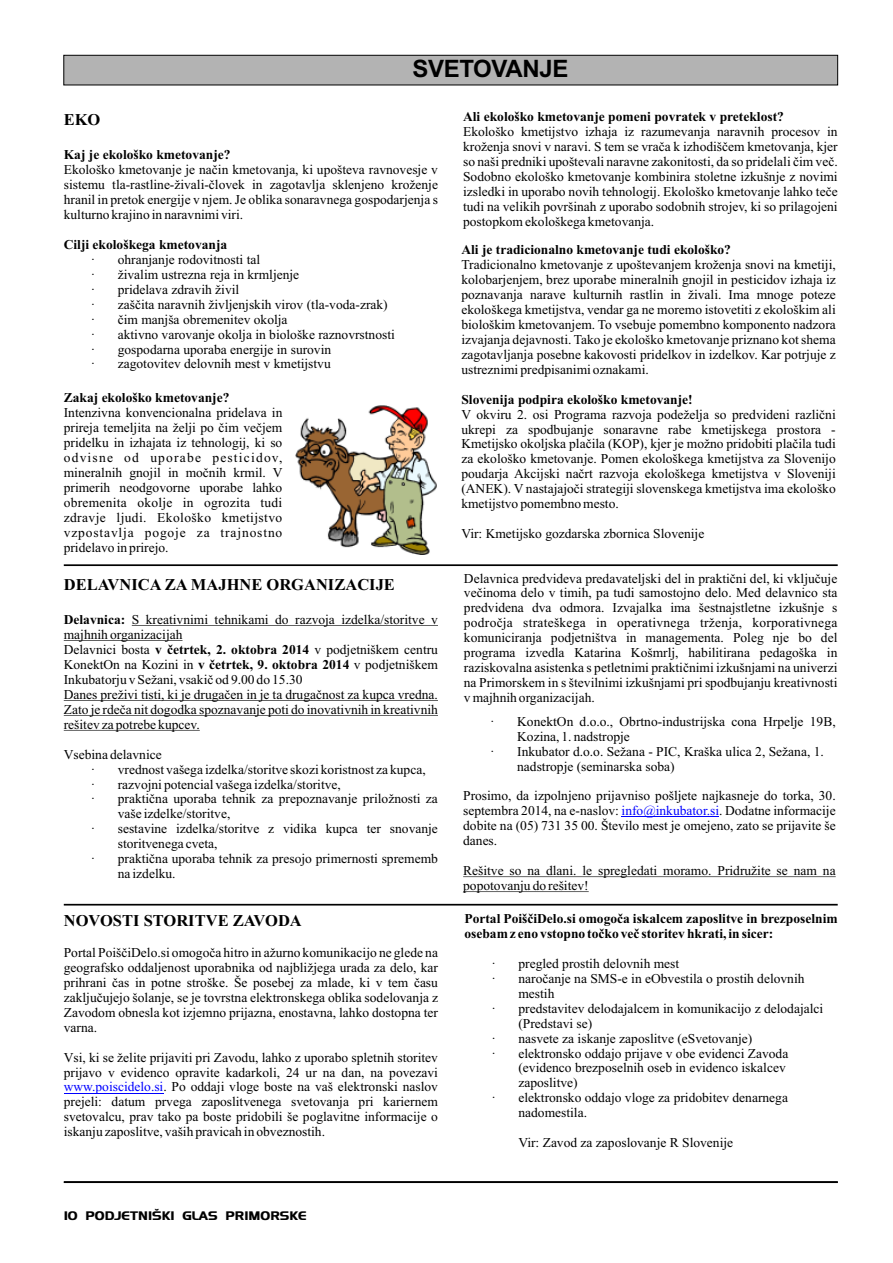
<style>
.page{position:relative;width:893px;height:1263px;background:#fff}
.page>*{position:absolute;margin:0;border:0;box-sizing:border-box;transform-origin:0 0}
.t1{font:700 24px "Arial";letter-spacing:-.015em;color:#000}
.t2{font:700 16.5px "Times New Roman";color:#000}
.t3{font:13.5px/15px "Times New Roman";color:#000;text-align:justify}
.t4{font:700 13.5px/15px "Times New Roman";color:#000}
.t5{font:700 12px "SLO Handel Gothic";color:#000}
.s1{font-weight:700}
.s2{color:#00f}
</style>
<div class="page">
<svg style="left:63px;top:54px;width:775px;height:32px;background:#aaa"></svg>
<hr style="left:64px;top:1181px;width:774px;height:2px;background:#000">
<hr style="left:64px;top:564px;width:774px;height:2px;background:#000">
<hr style="left:64px;top:904px;width:774px;height:1px;background:#000">
<img style="left:295px;top:405px;width:142px;height:149px">
<hr style="left:132px;top:625px;width:306px;height:1px;background:#000">
<hr style="left:64px;top:640px;width:119px;height:1px;background:#000">
<hr style="left:64px;top:700px;width:374px;height:1px;background:#000">
<hr style="left:64px;top:715px;width:374px;height:1px;background:#000">
<hr style="left:64px;top:730px;width:136px;height:1px;background:#000">
<hr style="left:463px;top:876px;width:373px;height:1px;background:#000">
<hr style="left:463px;top:891px;width:126px;height:1px;background:#000">
<hr style="left:622px;top:817px;width:97px;height:1px;background:#00f">
<hr style="left:64px;top:1093px;width:99px;height:1px;background:#00f">
<h1 class="t1" style="left:412px;top:59px;width:158px">SVETOVANJE</h1>
<p class="t2" style="left:64px;top:114px;width:38px">EKO</p>
<p class="t4" style="left:64px;top:149px;width:168px">Kaj je ekološko kmetovanje?</p>
<p class="t3" style="left:64px;top:163px;width:376px">Ekološko kmetovanje je naèin kmetovanja, ki upošteva ravnovesje v sistemu tla-rastline-živali-èlovek in zagotavlja sklenjeno kroženje hranil in pretok energije v njem. Je oblika sonaravnega gospodarjenja s kulturno krajino in naravnimi viri.</p>
<p class="t4" style="left:64px;top:238px;width:165px">Cilji ekološkega kmetovanja</p>
<p class="t3" style="left:91px;top:253px;width:306px;text-align:left">· ohranjanje rodovitnosti tal<br>· živalim ustrezna reja in krmljenje<br>· pridelava zdravih živil<br>· zašèita naravnih življenjskih virov (tla-voda-zrak) · èim manjša obremenitev okolja<br>· aktivno varovanje okolja in biološke raznovrstnosti · gospodarna uporaba energije in surovin<br>· zagotovitev delovnih mest v kmetijstvu</p>
<p class="t4" style="left:64px;top:391px;width:167px">Zakaj ekološko kmetovanje?</p>
<p class="t3" style="left:64px;top:406px;width:220px">Intenzivna konvencionalna pridelava in prireja temeljita na želji po èim veèjem pridelku in izhajata iz tehnologij, ki so odvisne od uporabe pesticidov, mineralnih gnojil in moènih krmil. V primerih neodgovorne uporabe lahko obremenita okolje in ogrozita tudi zdravje ljudi. Ekološko kmetijstvo vzpostavlja pogoje za trajnostno pridelavo in prirejo.</p>
<p class="t2" style="left:64px;top:579px;width:333px">DELAVNICA ZA MAJHNE ORGANIZACIJE</p>
<p class="t3" style="left:64px;top:613px;width:376px;text-align:left"><span class="s1">Delavnica:</span> S kreativnimi tehnikami do razvoja izdelka/storitve v majhnih organizacijah<br>Delavnici bosta <span class="s1">v èetrtek, 2. oktobra 2014</span> v podjetniškem centru KonektOn na Kozini in <span class="s1">v èetrtek, 9. oktobra 2014</span> v podjetniškem Inkubatorju v Sežani, vsakiè od 9.00 do 15.30<br>Danes preživi tisti, ki je drugaèen in je ta drugaènost za kupca vredna.<br>Zato je rdeèa nit dogodka spoznavanje poti do inovativnih in kreativnih rešitev za potrebe kupcev.</p>
<p class="t3" style="left:64px;top:748px;width:99px">Vsebina delavnice</p>
<p class="t3" style="left:91px;top:763px;width:336px">· vrednost vašega izdelka/storitve skozi koristnost za kupca,</p>
<p class="t3" style="left:91px;top:778px;width:252px">· razvojni potencial vašega izdelka/storitve,</p>
<p class="t3" style="left:91px;top:793px;width:349px">· praktièna uporaba tehnik za prepoznavanje priložnosti za</p>
<p class="t3" style="left:118px;top:808px;width:114px">vaše izdelke/storitve,</p>
<p class="t3" style="left:91px;top:823px;width:349px">· sestavine izdelka/storitve z vidika kupca ter snovanje</p>
<p class="t3" style="left:118px;top:838px;width:101px">storitvenega cveta,</p>
<p class="t3" style="left:91px;top:852px;width:349px">· praktièna uporaba tehnik za presojo primernosti sprememb</p>
<p class="t3" style="left:118px;top:867px;width:59px">na izdelku.</p>
<p class="t2" style="left:64px;top:915px;width:240px">NOVOSTI STORITVE ZAVODA</p>
<p class="t3" style="left:64px;top:946px;width:376px">Portal PoišèiDelo.si omogoèa hitro in ažurno komunikacijo ne glede na geografsko oddaljenost uporabnika od najbližjega urada za delo, kar prihrani èas in potne stroške. Še posebej za mlade, ki v tem èasu zakljuèujejo šolanje, se je tovrstna elektronskega oblika sodelovanja z Zavodom obnesla kot izjemno prijazna, enostavna, lahko dostopna ter varna.</p>
<p class="t3" style="left:64px;top:1051px;width:376px">Vsi, ki se želite prijaviti pri Zavodu, lahko z uporabo spletnih storitev prijavo v evidenco opravite kadarkoli, 24 ur na dan, na povezavi <span class="s2">www.poiscidelo.si</span>. Po oddaji vloge boste na vaš elektronski naslov prejeli: datum prvega zaposlitvenega svetovanja pri kariernem svetovalcu, prav tako pa boste pridobili še poglavitne informacije o iskanju zaposlitve, vaših pravicah in obveznostih.</p>
<p class="t4" style="left:463px;top:110px;width:322px">Ali ekološko kmetovanje pomeni povratek v preteklost?</p>
<p class="t3" style="left:463px;top:125px;width:376px">Ekološko kmetijstvo izhaja iz razumevanja naravnih procesov in kroženja snovi v naravi. S tem se vraèa k izhodišèem kmetovanja, kjer so naši predniki upoštevali naravne zakonitosti, da so pridelali èim veè.<br>Sodobno ekološko kmetovanje kombinira stoletne izkušnje z novimi izsledki in uporabo novih tehnologij. Ekološko kmetovanje lahko teèe tudi na velikih površinah z uporabo sodobnih strojev, ki so prilagojeni postopkom ekološkega kmetovanja.</p>
<p class="t4" style="left:461px;top:243px;width:271px">Ali je tradicionalno kmetovanje tudi ekološko?</p>
<p class="t3" style="left:461px;top:258px;width:376px">Tradicionalno kmetovanje z upoštevanjem kroženja snovi na kmetiji, kolobarjenjem, brez uporabe mineralnih gnojil in pesticidov izhaja iz poznavanja narave kulturnih rastlin in živali. Ima mnoge poteze ekološkega kmetijstva, vendar ga ne moremo istovetiti z ekološkim ali biološkim kmetovanjem. To vsebuje pomembno komponento nadzora izvajanja dejavnosti. Tako je ekološko kmetovanje priznano kot shema zagotavljanja posebne kakovosti pridelkov in izdelkov. Kar potrjuje z ustreznimi predpisanimi oznakami.</p>
<p class="t4" style="left:461px;top:393px;width:233px">Slovenija podpira ekološko kmetovanje!</p>
<p class="t3" style="left:461px;top:408px;width:376px">V okviru 2. osi Programa razvoja podeželja so predvideni razlièni ukrepi za spodbujanje sonaravne rabe kmetijskega prostora - Kmetijsko okoljska plaèila (KOP), kjer je možno pridobiti plaèila tudi za ekološko kmetovanje. Pomen ekološkega kmetijstva za Slovenijo poudarja Akcijski naèrt razvoja ekološkega kmetijstva v Sloveniji (ANEK). V nastajajoèi strategiji slovenskega kmetijstva ima ekološko kmetijstvo pomembno mesto.</p>
<p class="t3" style="left:461px;top:527px;width:244px">Vir: Kmetijsko gozdarska zbornica Slovenije</p>
<p class="t3" style="left:464px;top:572px;width:375px">Delavnica predvideva predavateljski del in praktièni del, ki vkljuèuje veèinoma delo v timih, pa tudi samostojno delo. Med delavnico sta predvidena dva odmora. Izvajalka ima šestnajstletne izkušnje s podroèja strateškega in operativnega trženja, korporativnega komuniciranja podjetništva in managementa. Poleg nje bo del programa izvedla Katarina Košmrlj, habilitirana pedagoška in raziskovalna asistenka s petletnimi praktiènimi izkušnjami na univerzi na Primorskem in s številnimi izkušnjami pri spodbujanju kreativnosti v majhnih organizacijah.</p>
<p class="t3" style="left:490px;top:715px;width:347px">· KonektOn d.o.o., Obrtno-industrijska cona Hrpelje 19B,</p>
<p class="t3" style="left:517px;top:730px;width:114px">Kozina, 1. nadstropje</p>
<p class="t3" style="left:490px;top:745px;width:335px">· Inkubator d.o.o. Sežana - PIC, Kraška ulica 2, Sežana, 1.</p>
<p class="t3" style="left:517px;top:760px;width:159px">nadstropje (seminarska soba)</p>
<p class="t3" style="left:463px;top:790px;width:374px">Prosimo, da izpolnjeno prijavniso pošljete najkasneje do torka, 30. septembra 2014, na e-naslov: <span class="s2">info@inkubator.si</span>. Dodatne informacije dobite na (05) 731 35 00. Število mest je omejeno, zato se prijavite še danes.</p>
<p class="t3" style="left:463px;top:864px;width:374px">Rešitve so na dlani. le spregledati moramo. Pridružite se nam na popotovanju do rešitev!</p>
<p class="t4" style="left:464px;top:912px;width:375px">Portal PoišèiDelo.si omogoèa iskalcem zaposlitve in brezposelnim osebam z eno vstopno toèko veè storitev hkrati, in sicer:</p>
<p class="t3" style="left:491px;top:957px;width:189px">· pregled prostih delovnih mest</p>
<p class="t3" style="left:491px;top:972px;width:315px">· naroèanje na SMS-e in eObvestila o prostih delovnih</p>
<p class="t3" style="left:518px;top:987px;width:38px">mestih</p>
<p class="t3" style="left:491px;top:1002px;width:333px">· predstavitev delodajalcem in komunikacijo z delodajalci</p>
<p class="t3" style="left:518px;top:1017px;width:75px">(Predstavi se)</p>
<p class="t3" style="left:491px;top:1032px;width:262px">· nasvete za iskanje zaposlitve (eSvetovanje)</p>
<p class="t3" style="left:491px;top:1047px;width:298px">· elektronsko oddajo prijave v obe evidenci Zavoda</p>
<p class="t3" style="left:518px;top:1062px;width:269px">(evidenco brezposelnih oseb in evidenco iskalcev</p>
<p class="t3" style="left:518px;top:1077px;width:61px">zaposlitve)</p>
<p class="t3" style="left:491px;top:1092px;width:298px">· elektronsko oddajo vloge za pridobitev denarnega</p>
<p class="t3" style="left:518px;top:1106px;width:70px">nadomestila.</p>
<p class="t3" style="left:518px;top:1136px;width:216px">Vir: Zavod za zaposlovanje R Slovenije</p>
<p class="t5" style="left:64px;top:1211px;width:244px">10 PODJETNI[KI GLAS PRIMORSKE</p>
</div>
